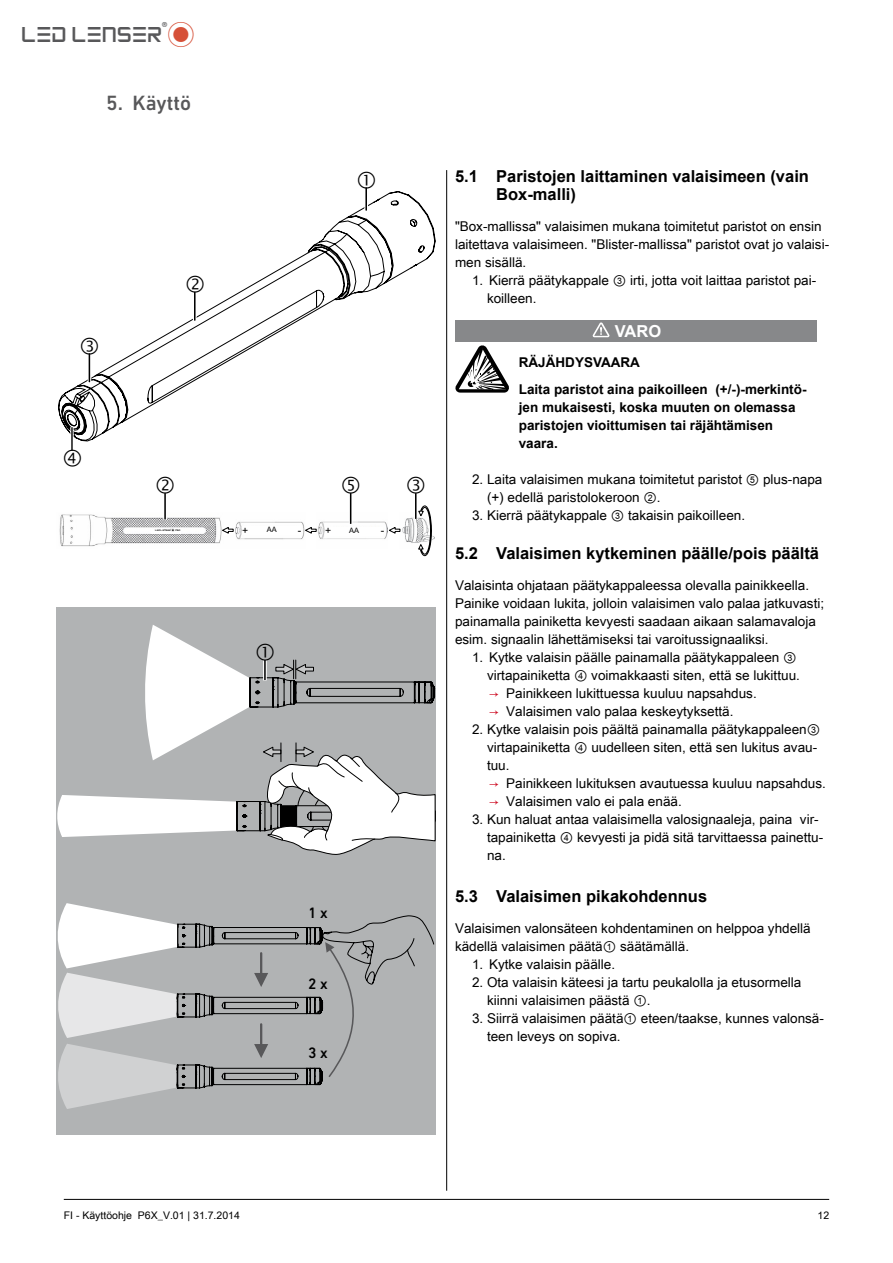
<style>
.page{position:relative;width:893px;height:1263px;background:#fff}
.page>*{position:absolute;margin:0;border:0;box-sizing:border-box;transform-origin:0 0}
.t1{font:30px "Led Lenser";color:#58585a}
.t2{font:500 21px "DIN Next W1 G";color:#58585a}
.t3{font:16.95px "Num Line Four";color:#000}
.t4{font:700 16.5px/18px "Arial";color:#000}
.t5{font:700 16.5px "Arial";color:#fff}
.t6{font:500 15.3px "DIN Next W1 G";color:#000}
.t7{font:13.5px/18px "Arial Unicode MS";color:#000}
.t8{font:700 13.5px/18px "Arial";color:#000}
.t9{font:10.5px "Arial Unicode MS";color:#000}
.t10{font:7.5px "Arial";color:#000}
.t11{font:3.3px "Led Lenser";color:#000}
.s1{color:#d65038}
.s2{font-size:3.75px;color:#707172}
.s3{color:#cd071e}
</style>
<div class="page">
<hr style="left:64px;top:1199px;width:765px;height:1px;background:#000">
<hr style="left:446px;top:170px;width:1px;height:1021px;background:#000">
<div style="left:455px;top:321px;width:361px;height:21px;background:#87888a"></div>
<svg style="left:593px;top:322px;width:16px;height:15px"></svg>
<svg style="left:455px;top:345px;width:54px;height:48px"></svg>
<img style="left:59px;top:514px;width:245px;height:33px">
<img style="left:318px;top:521px;width:70px;height:18px">
<img style="left:402px;top:517px;width:33px;height:26px">
<svg style="left:222px;top:526px;width:179px;height:8px"></svg>
<div style="left:243px;top:526px;width:57px;height:9px;background:#fff"></div>
<div style="left:325px;top:527px;width:58px;height:8px;background:#fff"></div>
<hr style="left:151px;top:529px;width:30px;height:4px;background:#fff">
<hr style="left:349px;top:493px;width:3px;height:31px;background:#fff">
<hr style="left:164px;top:493px;width:2px;height:26px;background:#fff">
<svg style="left:415px;top:493px;width:17px;height:63px"></svg>
<hr style="left:350px;top:493px;width:1px;height:31px;background:#000">
<svg style="left:165px;top:493px;width:1px;height:26px"></svg>
<div style="left:57px;top:607px;width:379px;height:528px;background:#b1b3b4"></div>
<svg style="left:58px;top:191px;width:378px;height:251px"></svg>
<hr style="left:88px;top:354px;width:3px;height:28px;background:#fff">
<hr style="left:193px;top:292px;width:3px;height:28px;background:#fff">
<hr style="left:365px;top:188px;width:3px;height:22px;background:#fff">
<svg style="left:70px;top:428px;width:4px;height:14px"></svg>
<svg style="left:89px;top:354px;width:1px;height:28px"></svg>
<svg style="left:194px;top:292px;width:1px;height:28px"></svg>
<svg style="left:366px;top:188px;width:1px;height:22px"></svg>
<hr style="left:71px;top:428px;width:2px;height:22px;background:#000">
<svg style="left:56px;top:884px;width:379px;height:225px"></svg>
<svg style="left:56px;top:625px;width:380px;height:231px"></svg>
<h1 class="t1" style="left:21px;top:19px;width:175px">Led Lenser®<span class="s1">*</span></h1>
<h2 class="t2" style="left:106px;top:91px;width:86px">5. Käyttö</h2>
<p class="t3" style="left:81px;top:337px;width:19px">3</p>
<p class="t3" style="left:187px;top:276px;width:19px">2</p>
<p class="t3" style="left:358px;top:171px;width:19px">1</p>
<p class="t3" style="left:64px;top:450px;width:19px">4</p>
<p class="t3" style="left:157px;top:477px;width:19px">2</p>
<p class="t3" style="left:342px;top:477px;width:19px">5</p>
<p class="t3" style="left:408px;top:477px;width:19px">3</p>
<p class="t11" style="left:155px;top:529px;width:27px">LED LENSER®* P6<span class="s2">X</span> X</p>
<p class="t9" style="left:242px;top:524px;width:8px">+</p>
<p class="t10" style="left:267px;top:525px;width:11px">AA</p>
<p class="t9" style="left:298px;top:524px;width:35px">- +</p>
<p class="t10" style="left:349px;top:525px;width:11px">AA</p>
<p class="t9" style="left:381px;top:524px;width:5px">-</p>
<p class="t3" style="left:257px;top:644px;width:19px">1</p>
<p class="t6" style="left:308px;top:904px;width:21px">1 x</p>
<p class="t6" style="left:308px;top:974px;width:21px">2 x</p>
<p class="t6" style="left:308px;top:1044px;width:21px">3 x</p>
<p class="t4" style="left:496px;top:168px;width:314px;text-indent:-41px">5.1 Paristojen laittaminen valaisimeen (vain<br>Box-malli)</p>
<p class="t7" style="left:455px;top:217px;width:376px">"Box-mallissa" valaisimen mukana toimitetut paristot on ensin laitettava valaisimeen. "Blister-mallissa" paristot ovat jo valaisi&shy;men sisällä.</p>
<p class="t7" style="left:487px;top:271px;width:331px;text-indent:-15px">1. Kierrä päätykappale ③ irti, jotta voit laittaa paristot pai&shy;koilleen.</p>
<p class="t5" style="left:615px;top:320px;width:48px">Varo</p>
<p class="t8" style="left:519px;top:354px;width:11px">Räjähdy</p>
<p class="t8" style="left:519px;top:349px;width:289px;line-height:26.5px;text-indent:65px">svaara<br>Laita paristot aina paikoilleen (+/-)-merkintö-</p>
<p class="t8" style="left:519px;top:398px;width:278px">jen mukaisesti, koska muuten on olemassa paristojen vioittumisen tai räjähtämisen vaara.</p>
<p class="t7" style="left:487px;top:470px;width:337px;text-indent:-15px">2. Laita valaisimen mukana toimitetut paristot ⑤ plus-napa (+) edellä paristolokeroon ②.</p>
<p class="t7" style="left:472px;top:506px;width:275px">3. Kierrä päätykappale ③ takaisin paikoilleen.</p>
<p class="t4" style="left:455px;top:545px;width:366px">5.2 Valaisimen kytkeminen päälle/pois päältä</p>
<p class="t7" style="left:455px;top:576px;width:371px">Valaisinta ohjataan päätykappaleessa olevalla painikkeella.<br>Painike voidaan lukita, jolloin valaisimen valo palaa jatkuvasti; painamalla painiketta kevyesti saadaan aikaan salamavaloja esim. signaalin lähettämiseksi tai varoitussignaaliksi.</p>
<p class="t7" style="left:472px;top:648px;width:329px;text-align:right">1. Kytke valaisin päälle painamalla päätykappaleen ③ virtapainiketta ④ voimakkaasti siten, että se lukittuu.</p>
<p class="t7" style="left:489px;top:684px;width:269px"><span class="s3">→</span> Painikkeen lukittuessa kuuluu napsahdus.</p>
<p class="t7" style="left:489px;top:702px;width:246px"><span class="s3">→</span> Valaisimen valo palaa keskeytyksettä.</p>
<p class="t7" style="left:487px;top:720px;width:335px;text-indent:-15px">2. Kytke valaisin pois päältä painamalla päätykappaleen③ virtapainiketta ④ uudelleen siten, että sen lukitus avau&shy;tuu.</p>
<p class="t7" style="left:489px;top:774px;width:338px"><span class="s3">→</span> Painikkeen lukituksen avautuessa kuuluu napsahdus.</p>
<p class="t7" style="left:489px;top:792px;width:194px"><span class="s3">→</span> Valaisimen valo ei pala enää.</p>
<p class="t7" style="left:487px;top:810px;width:338px;text-indent:-15px">3. Kun haluat antaa valaisimella valosignaaleja, paina vir&shy;tapainiketta ④ kevyesti ja pidä sitä tarvittaessa painettu&shy;na.</p>
<p class="t4" style="left:455px;top:888px;width:254px">5.3 Valaisimen pikakohdennus</p>
<p class="t7" style="left:455px;top:919px;width:357px">Valaisimen valonsäteen kohdentaminen on helppoa yhdellä kädellä valaisimen päätä① säätämällä.</p>
<p class="t7" style="left:472px;top:955px;width:145px">1. Kytke valaisin päälle.</p>
<p class="t7" style="left:487px;top:973px;width:316px;text-indent:-15px">2. Ota valaisin käteesi ja tartu peukalolla ja etusormella kiinni valaisimen päästä ①.</p>
<p class="t7" style="left:487px;top:1009px;width:338px;text-indent:-15px">3. Siirrä valaisimen päätä① eteen/taakse, kunnes valonsä&shy;teen leveys on sopiva.</p>
<p class="t9" style="left:64px;top:1208px;width:178px">FI - Käyttöohje P6X_V.01 | 31.7.2014</p>
<p class="t9" style="left:817px;top:1208px;width:13px">12</p>
</div>
